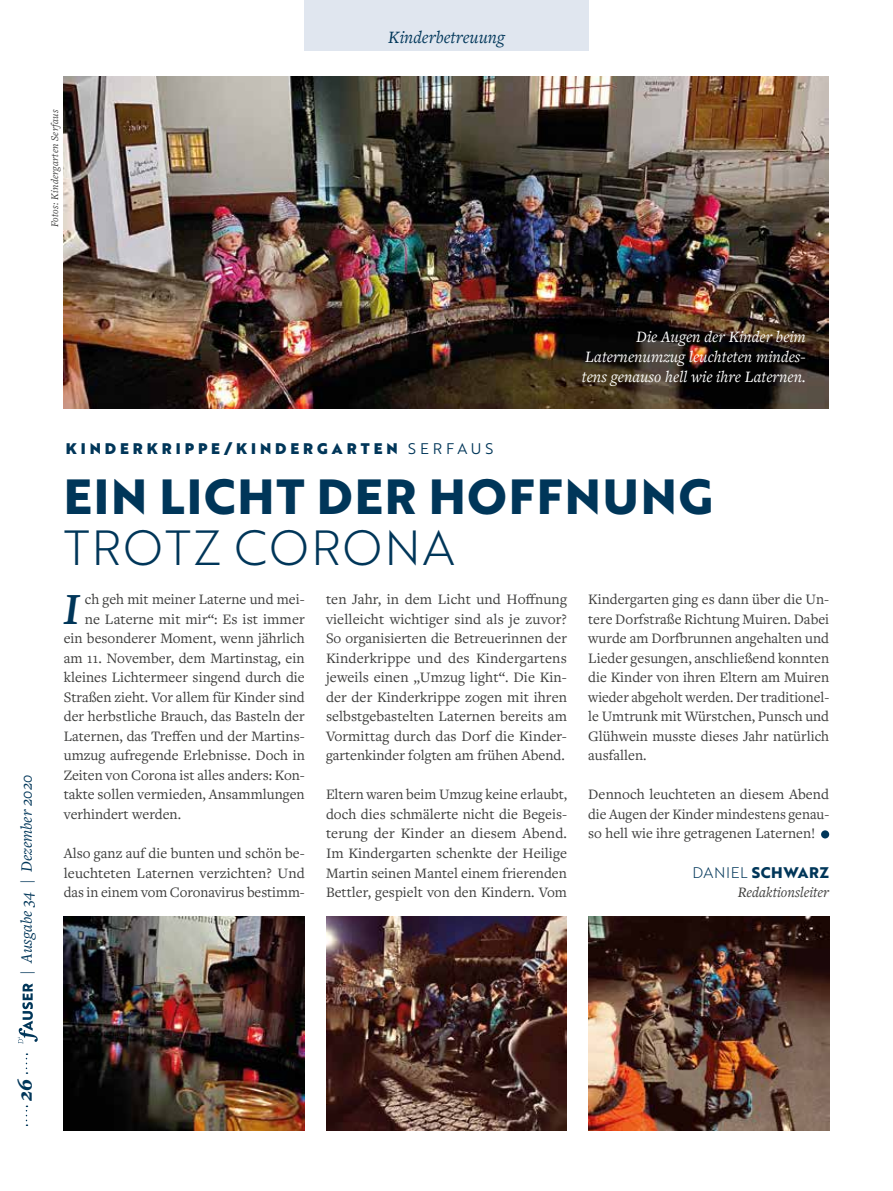
<style>
.page{position:relative;width:893px;height:1191px;background:#fff}
.page>*{position:absolute;margin:0;border:0;box-sizing:border-box;transform-origin:0 0}
.t1{font:700 48px "Brother 1816 Extra";letter-spacing:.04em;color:#003659}
.t2{font:48px "Brother 1816 Light";letter-spacing:.04em;color:#003659}
.t3{font:italic 600 46.2px "Freight Text Pro";color:#003659}
.t4{font:italic 900 21px "Freight Text Pro";color:#003659}
.t5{font:italic 18px "Freight Text Pro";color:#003659}
.t6{font:italic 16.5px/19.8px "Freight Text Pro";color:#fff;text-align:justify}
.t7{font:italic 16.5px "Freight Text Pro";color:#003659}
.t8{font:15px/19.5px "Freight Text Pro";color:#3c3c3b;text-align:justify}
.t9{font:15px "Brother 1816 Black";letter-spacing:.265em;color:#003659}
.t10{font:italic 15px "Freight Text Pro";color:#3c3c3b}
.t11{font:700 15px "Brother 1816 Extra";letter-spacing:.04em;color:#003659}
.t12{font:italic 10.5px "Freight Text Pro";letter-spacing:.02em;color:#3c3c3b}
.s1{font-family:"Brother 1816 Book"}
.s2{font-family:"Brother 1816 Light";font-weight:400}
</style>
<div class="page">
<svg style="left:26px;top:1105px;width:1px;height:21px"></svg>
<svg style="left:26px;top:1053px;width:1px;height:21px"></svg>
<svg style="left:18px;top:983px;width:20px;height:61px"></svg>
<img style="left:64px;top:77px;width:764px;height:332px">
<div style="left:821px;top:830px;width:8px;height:8px;background:#003659;border-radius:50%"></div>
<img style="left:64px;top:916px;width:241px;height:214px">
<img style="left:326px;top:916px;width:241px;height:214px">
<img style="left:588px;top:916px;width:241px;height:214px">
<div style="left:304px;top:0;width:285px;height:51px;background:#dee5ee"></div>
<p class="t12" style="left:48px;top:227px;width:119px;rotate:-90deg">Fotos: Kindergarten Serfaus</p>
<p class="t5" style="left:388px;top:25px;width:118px">Kinderbetreuung</p>
<p class="t7" style="left:16px;top:975px;width:202px;rotate:-90deg">| Ausgabe 34 | Dezember 2020</p>
<p class="t6" style="left:582px;top:326px;width:225px;text-indent:54px">Die Augen der Kinder beim Laternenumzug leuchteten mindes&shy;tens genauso hell wie ihre Laternen.</p>
<p class="t9" style="left:66px;top:437px;width:429px">KINDERKRIPPE/KINDERGARTEN <span class="s1">SERFAUS</span></p>
<h1 class="t1" style="left:64px;top:460px;width:651px">EIN LICHT DER HOFFNUNG</h1>
<h1 class="t2" style="left:64px;top:512px;width:392px">TROTZ CORONA</h1>
<h2 class="t3" style="left:63px;top:578px;width:18px">I</h2>
<p class="t8" style="left:85px;top:589px;width:221px">ch geh mit meiner Laterne und mei-</p>
<p class="t8" style="left:326px;top:589px;width:243px">ten Jahr, in dem Licht und Hoffnung vielleicht wichtiger sind als je zuvor?<br>So organisierten die Betreuerinnen der Kinderkrippe und des Kindergartens jeweils einen „Umzug light“. Die Kin&shy;der der Kinderkrippe zogen mit ihren selbstgebastelten Laternen bereits am Vormittag durch das Dorf die Kinder&shy;gartenkinder folgten am frühen Abend.</p>
<p class="t8" style="left:326px;top:784px;width:243px">Eltern waren beim Umzug keine erlaubt, doch dies schmälerte nicht die Begeis&shy;terung der Kinder an diesem Abend.<br>Im Kindergarten schenkte der Heilige Martin seinen Mantel einem frierenden Bettler, gespielt von den Kindern. Vom</p>
<p class="t8" style="left:588px;top:589px;width:242px">Kindergarten ging es dann über die Un&shy;tere Dorfstraße Richtung Muiren. Dabei wurde am Dorfbrunnen angehalten und Lieder gesungen, anschließend konnten die Kinder von ihren Eltern am Muiren wieder abgeholt werden. Der traditionel&shy;le Umtrunk mit Würstchen, Punsch und Glühwein musste dieses Jahr natürlich ausfallen.</p>
<p class="t8" style="left:588px;top:784px;width:242px">Dennoch leuchteten an diesem Abend die Augen der Kinder mindestens genau&shy;so hell wie ihre getragenen Laternen!</p>
<p class="t11" style="left:692px;top:860px;width:138px"><span class="s2">DANIEL</span> SCHWARZ</p>
<p class="t10" style="left:738px;top:882px;width:93px">Redaktionsleiter</p>
<p class="t8" style="left:85px;top:608px;width:222px">ne Laterne mit mir“: Es ist immer</p>
<p class="t8" style="left:64px;top:628px;width:242px">ein besonderer Moment, wenn jährlich</p>
<p class="t8" style="left:64px;top:647px;width:242px">am 11. November, dem Martinstag, ein</p>
<p class="t8" style="left:64px;top:667px;width:243px">kleines Lichtermeer singend durch die</p>
<p class="t8" style="left:64px;top:686px;width:242px">Straßen zieht. Vor allem für Kinder sind</p>
<p class="t8" style="left:64px;top:706px;width:242px">der herbstliche Brauch, das Basteln der</p>
<p class="t8" style="left:64px;top:725px;width:242px">Laternen, das Treffen und der Martins-</p>
<p class="t8" style="left:64px;top:745px;width:243px">umzug aufregende Erlebnisse. Doch in</p>
<p class="t8" style="left:64px;top:764px;width:242px">Zeiten von Corona ist alles anders: Kon-</p>
<p class="t8" style="left:64px;top:784px;width:242px">takte sollen vermieden, Ansammlungen</p>
<p class="t8" style="left:64px;top:804px;width:119px">verhindert werden.</p>
<p class="t8" style="left:64px;top:843px;width:243px">Also ganz auf die bunten und schön be&shy;leuchteten Laternen verzichten? Und das in einem vom Coronavirus bestimm-</p>
<h3 class="t4" style="left:11px;top:1100px;width:24px;rotate:-90deg">26</h3>
</div>
